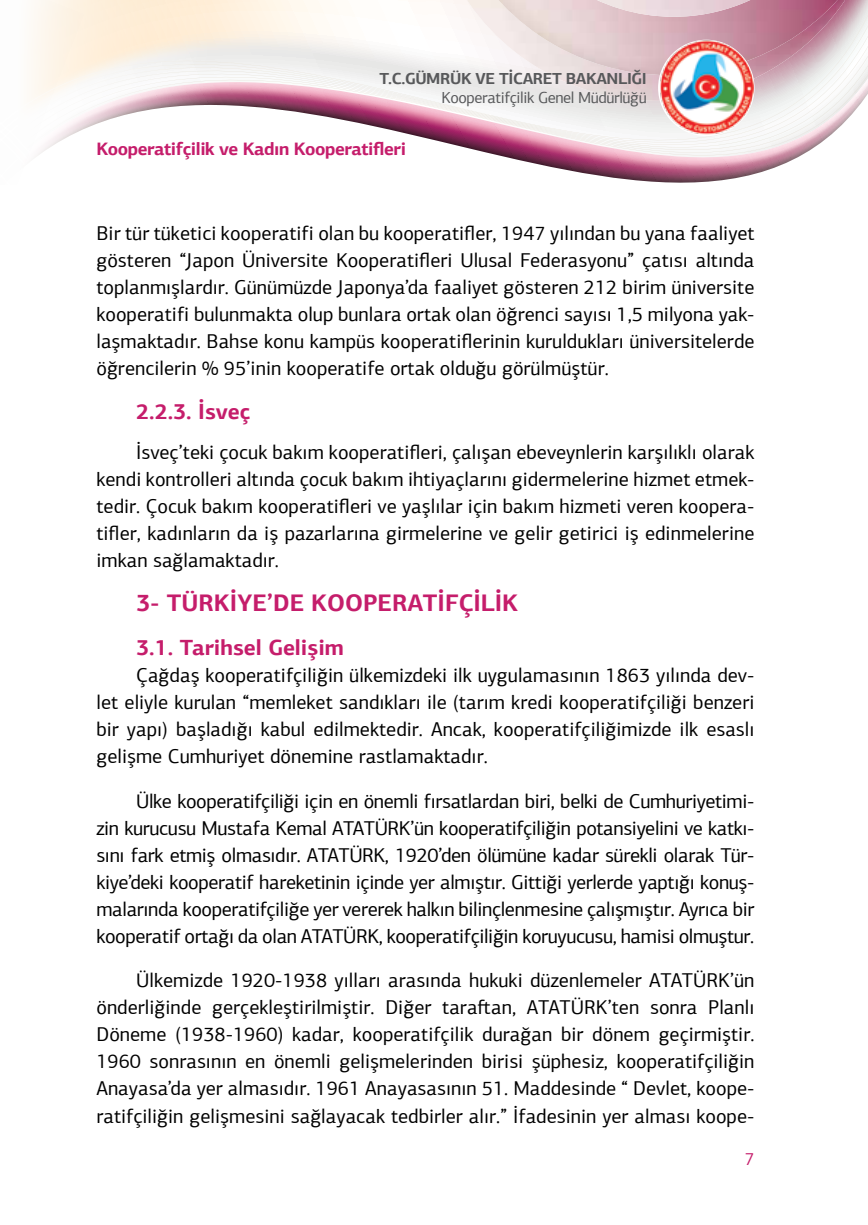
<style>
.page{position:relative;width:868px;height:1225px;background:#fff}
.page>*{position:absolute;margin:0;border:0;box-sizing:border-box;transform-origin:0 0}
.t1{font:700 24px "PF Agora Sans Pro";color:#c51d6b}
.t2{font:700 22px "PF Agora Sans Pro";color:#c51d6b}
.t3{font:20px/27px "PF Agora Sans Pro";color:#000;text-align:justify}
.t4{font:700 18px "PF Agora Sans Pro";letter-spacing:-.025em;color:#c51d6b}
.t5{font:18px "PF Agora Sans Pro";color:#c51d6b}
.t6{font:16px "PF Agora Sans Pro";letter-spacing:-.025em;color:#58595b}
.t7{font:700 16px "PF Agora Sans Pro";letter-spacing:-.025em;color:#58595b}
</style>
<div class="page">
<svg style="left:578px;top:172px;width:183px;height:6px"></svg>
<svg style="left:547px;top:166px;width:232px;height:6px"></svg>
<svg style="left:519px;top:160px;width:273px;height:6px;background:#bf7b97"></svg>
<svg style="left:493px;top:154px;width:310px;height:6px;background:#ce97ad"></svg>
<svg style="left:85px;top:7px;width:782px;height:147px"></svg>
<img style="left:423px;top:0;width:436px;height:101px">
<img style="left:435px;top:0;width:423px;height:75px">
<img style="left:486px;top:0;width:350px;height:17px">
<svg style="left:31px;top:0;width:54px;height:156px"></svg>
<img style="left:659px;top:40px;width:94px;height:95px">
<p class="t7" style="left:379px;top:68px;width:269px">T.C.GÜMRÜK VE TİCARET BAKANLIĞI</p>
<p class="t6" style="left:441px;top:88px;width:207px">Kooperatifçilik Genel Müdürlüğü</p>
<p class="t4" style="left:96px;top:137px;width:311px">Kooperatifçilik ve Kadın Kooperatifleri</p>
<p class="t3" style="left:96px;top:220px;width:659px">Bir tür tüketici kooperatifi olan bu kooperatifler, 1947 yılından bu yana faaliyet gösteren “Japon Üniversite Kooperatifleri Ulusal Federasyonu” çatısı altında toplanmışlardır. Günümüzde Japonya’da faaliyet gösteren 212 birim üniversite kooperatifi bulunmakta olup bunlara ortak olan öğrenci sayısı 1,5 milyona yak&shy;laşmaktadır. Bahse konu kampüs kooperatiflerinin kuruldukları üniversitelerde öğrencilerin % 95’inin kooperatife ortak olduğu görülmüştür.</p>
<p class="t2" style="left:136px;top:398px;width:116px">2.2.3. İsveç</p>
<p class="t3" style="left:96px;top:438px;width:659px;text-indent:40px">İsveç’teki çocuk bakım kooperatifleri, çalışan ebeveynlerin karşılıklı olarak kendi kontrolleri altında çocuk bakım ihtiyaçlarını gidermelerine hizmet etmek&shy;tedir. Çocuk bakım kooperatifleri ve yaşlılar için bakım hizmeti veren koopera&shy;tifler, kadınların da iş pazarlarına girmelerine ve gelir getirici iş edinmelerine imkan sağlamaktadır.</p>
<p class="t1" style="left:136px;top:587px;width:383px">3- TÜRKİYE’DE KOOPERATİFÇİLİK</p>
<p class="t2" style="left:136px;top:633px;width:209px">3.1. Tarihsel Gelişim</p>
<p class="t3" style="left:96px;top:662px;width:659px;text-indent:40px">Çağdaş kooperatifçiliğin ülkemizdeki ilk uygulamasının 1863 yılında dev&shy;let eliyle kurulan “memleket sandıkları ile (tarım kredi kooperatifçiliği benzeri bir yapı) başladığı kabul edilmektedir. Ancak, kooperatifçiliğimizde ilk esaslı gelişme Cumhuriyet dönemine rastlamaktadır.</p>
<p class="t3" style="left:96px;top:787px;width:659px;text-indent:40px">Ülke kooperatifçiliği için en önemli fırsatlardan biri, belki de Cumhuriyetimi&shy;zin kurucusu Mustafa Kemal ATATÜRK’ün kooperatifçiliğin potansiyelini ve katkı&shy;sını fark etmiş olmasıdır. ATATÜRK, 1920’den ölümüne kadar sürekli olarak Tür&shy;kiye’deki kooperatif hareketinin içinde yer almıştır. Gittiği yerlerde yaptığı konuş&shy;malarında kooperatifçiliğe yer vererek halkın bilinçlenmesine çalışmıştır. Ayrıca bir kooperatif ortağı da olan ATATÜRK, kooperatifçiliğin koruyucusu, hamisi olmuştur.</p>
<p class="t3" style="left:96px;top:966px;width:659px;text-indent:40px">Ülkemizde 1920-1938 yılları arasında hukuki düzenlemeler ATATÜRK’ün önderliğinde gerçekleştirilmiştir. Diğer taraftan, ATATÜRK’ten sonra Planlı Döneme (1938-1960) kadar, kooperatifçilik durağan bir dönem geçirmiştir.<br>1960 sonrasının en önemli gelişmelerinden birisi şüphesiz, kooperatifçiliğin Anayasa’da yer almasıdır. 1961 Anayasasının 51. Maddesinde “ Devlet, koope&shy;ratifçiliğin gelişmesini sağlayacak tedbirler alır.” İfadesinin yer alması koope-</p>
<p class="t5" style="left:744px;top:1147px;width:12px">7</p>
</div>
